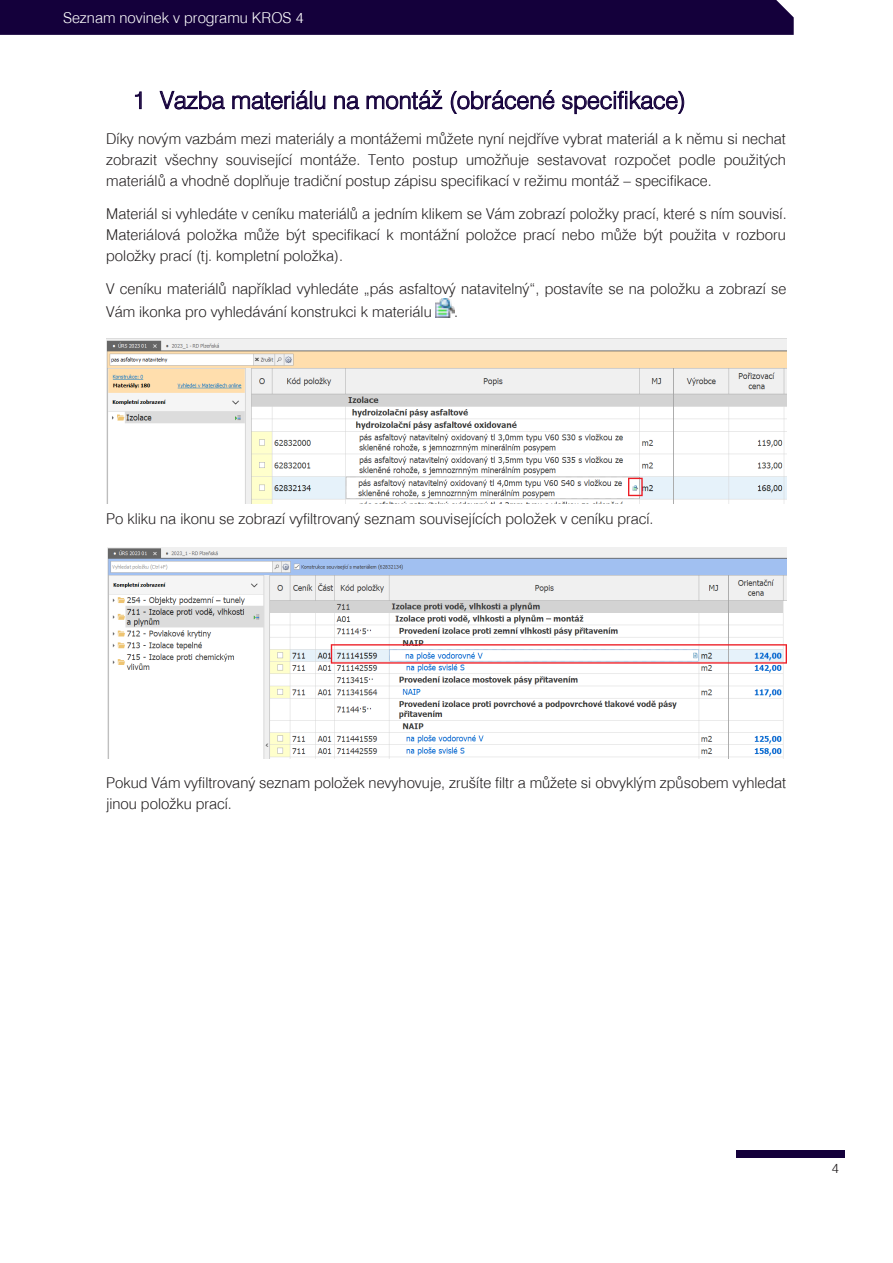
<style>
.page{position:relative;width:893px;height:1263px;background:#fff}
.page>*{position:absolute;margin:0;border:0;box-sizing:border-box;transform-origin:0 0}
.t1{font:300 24px "Swiss 721 TL";color:#14003b}
.t2{font:300 15px/20.9px "Swiss 721 TL";color:#231f20;text-align:justify}
.t3{font:300 15px "Swiss 721 TL";color:#fff}
.t4{font:300 13.5px "Swiss 721 TL";color:#231f20}
</style>
<div class="page">
<div style="left:736px;top:1150px;width:108px;height:7px;background:#14003b"></div>
<div style="left:0;top:0;width:794px;height:35px;background:#14003b"></div>
<img style="left:436px;top:299px;width:18px;height:18px">
<img style="left:106px;top:338px;width:680px;height:165px">
<img style="left:107px;top:548px;width:680px;height:211px">
<p class="t3" style="left:63px;top:8px;width:242px">Seznam novinek v programu KROS 4</p>
<p class="t1" style="left:133px;top:85px;width:554px">1 Vazba materiálu na montáž (obrácené specifikace)</p>
<p class="t2" style="left:106px;top:128px;width:681px">Díky novým vazbám mezi materiály a montážemi můžete nyní nejdříve vybrat materiál a k němu si nechat zobrazit všechny související montáže. Tento postup umožňuje sestavovat rozpočet podle použitých materiálů a vhodně doplňuje tradiční postup zápisu specifikací v režimu montáž – specifikace.</p>
<p class="t2" style="left:106px;top:203px;width:682px">Materiál si vyhledáte v ceníku materiálů a jedním klikem se Vám zobrazí položky prací, které s ním souvisí.<br>Materiálová položka může být specifikací k montážní položce prací nebo může být použita v rozboru položky prací (tj. kompletní položka).</p>
<p class="t2" style="left:106px;top:276px;width:682px;line-height:24px">V ceníku materiálů například vyhledáte „pás asfaltový natavitelný“, postavíte se na položku a zobrazí se<br>Vám ikonka pro vyhledávání konstrukci k materiálu</p>
<p class="t2" style="left:454px;top:301px;width:5px">.</p>
<p class="t2" style="left:106px;top:507px;width:549px">Po kliku na ikonu se zobrazí vyfiltrovaný seznam souvisejících položek v ceníku prací.</p>
<p class="t2" style="left:106px;top:772px;width:681px">Pokud Vám vyfiltrovaný seznam položek nevyhovuje, zrušíte filtr a můžete si obvyklým způsobem vyhledat jinou položku prací.</p>
<p class="t4" style="left:832px;top:1160px;width:9px">4</p>
</div>
